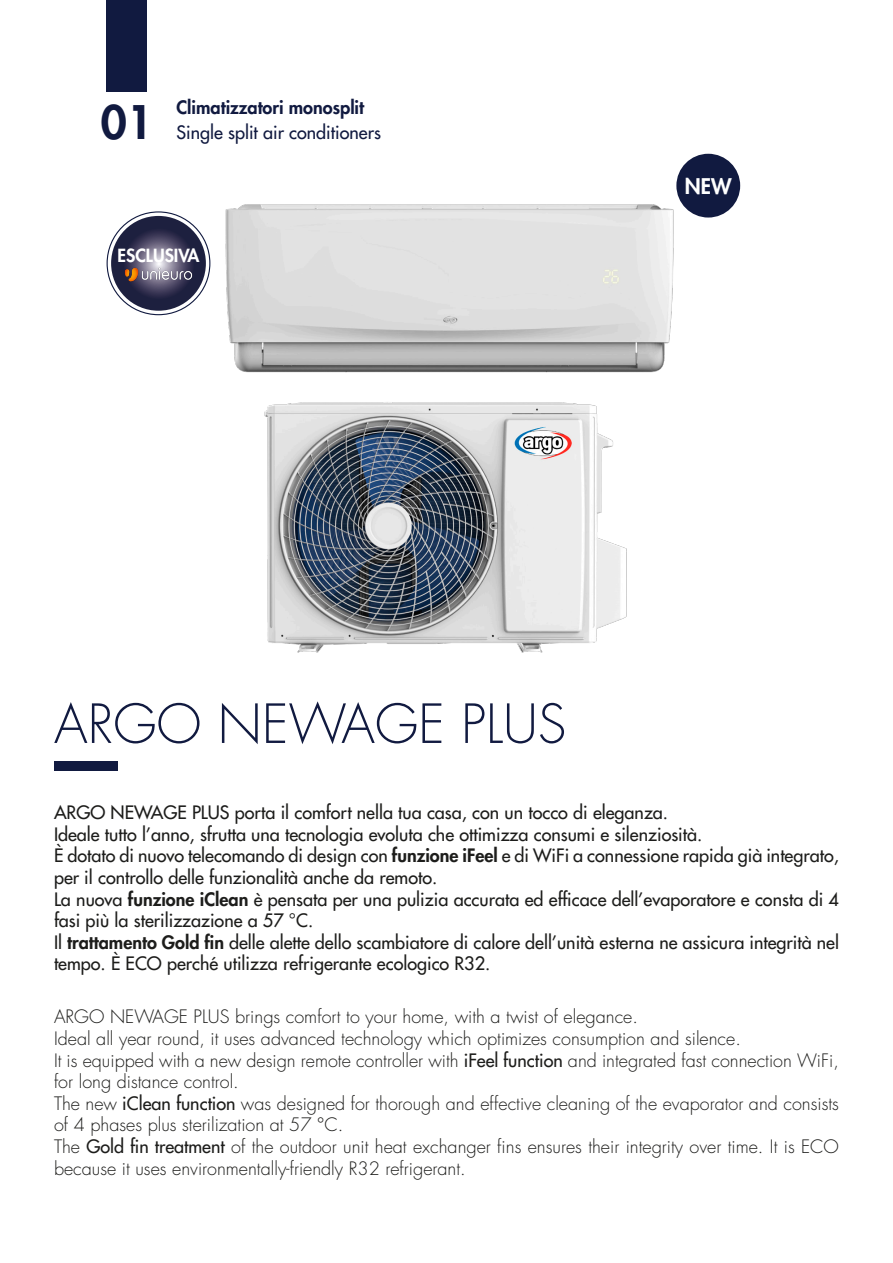
<style>
.page{position:relative;width:893px;height:1263px;background:#fff}
.page>*{position:absolute;margin:0;border:0;box-sizing:border-box;transform-origin:0 0}
.t1{font:300 52.5px "Futura LT";color:#111a40}
.t2{font:800 45px "Futura LT";color:#111a40}
.t3{font:800 21px "Futura LT";color:#fff}
.t4{font:18px/21.6px "Futura LT";color:#1d1d1b}
.t5{font:300 18px/21.6px "Futura LT";color:#1d1d1b}
.t6{font:18px "Futura LT";color:#111a40}
.t7{font:800 18px "Futura LT";color:#111a40}
.t8{font:800 17.7px "Futura LT";color:#fff}
.s1{font-weight:800}
.s2{font-weight:400}
</style>
<div class="page">
<div style="left:107px;top:0;width:40px;height:92px;background:#111a40"></div>
<div style="left:54px;top:761px;width:64px;height:10px;background:#111a40"></div>
<img style="left:264px;top:402px;width:363px;height:251px">
<div style="left:676px;top:154px;width:64px;height:64px;background:#111a40;border-radius:50%"></div>
<img style="left:225px;top:204px;width:449px;height:169px">
<svg style="left:111px;top:216px;width:95px;height:95px;background:#3b3b57"></svg>
<img style="left:123px;top:267px;width:71px;height:15px">
<p class="t2" style="left:101px;top:92px;width:54px">01</p>
<p class="t7" style="left:176px;top:95px;width:189px">Climatizzatori monosplit</p>
<p class="t6" style="left:176px;top:121px;width:206px">Single split air conditioners</p>
<p class="t8" style="left:117px;top:243px;width:84px">ESCLUSIVA</p>
<p class="t3" style="left:685px;top:172px;width:48px">NEW</p>
<p class="t1" style="left:54px;top:692px;width:514px">ARGO NEWAGE PLUS</p>
<p class="t4" style="left:54px;top:802px;width:616px">ARGO NEWAGE PLUS porta il comfort nella tua casa, con un tocco di eleganza.</p>
<p class="t4" style="left:54px;top:823px;width:650px">Ideale tutto l’anno, sfrutta una tecnologia evoluta che ottimizza consumi e silenziosità.</p>
<p class="t4" style="left:54px;top:845px;width:786px">È dotato di nuovo telecomando di design con <span class="s1">funzione iFeel</span> e di WiFi a connessione rapida già integrato, per il controllo delle funzionalità anche da remoto.</p>
<p class="t4" style="left:54px;top:888px;width:786px">La nuova <span class="s1">funzione iClean</span> è pensata per una pulizia accurata ed efficace dell’evaporatore e consta di 4 fasi più la sterilizzazione a 57 °C.</p>
<p class="t4" style="left:54px;top:931px;width:786px">Il <span class="s1">trattamento Gold fin</span> delle alette dello scambiatore di calore dell’unità esterna ne assicura integrità nel tempo. È ECO perché utilizza refrigerante ecologico R32.</p>
<p class="t5" style="left:54px;top:1007px;width:585px">ARGO NEWAGE PLUS brings comfort to your home, with a twist of elegance.</p>
<p class="t5" style="left:54px;top:1028px;width:688px">Ideal all year round, it uses advanced technology which optimizes consumption and silence.</p>
<p class="t5" style="left:54px;top:1050px;width:786px">It is equipped with a new design remote controller with <span class="s2">iFeel function</span> and integrated fast connection WiFi, for long distance control.</p>
<p class="t5" style="left:54px;top:1093px;width:786px">The new <span class="s2">iClean function</span> was designed for thorough and effective cleaning of the evaporator and consists of 4 phases plus sterilization at 57 °C.</p>
<p class="t5" style="left:54px;top:1136px;width:786px">The <span class="s2">Gold fin treatment</span> of the outdoor unit heat exchanger fins ensures their integrity over time. It is ECO because it uses environmentally-friendly R32 refrigerant.</p>
</div>
